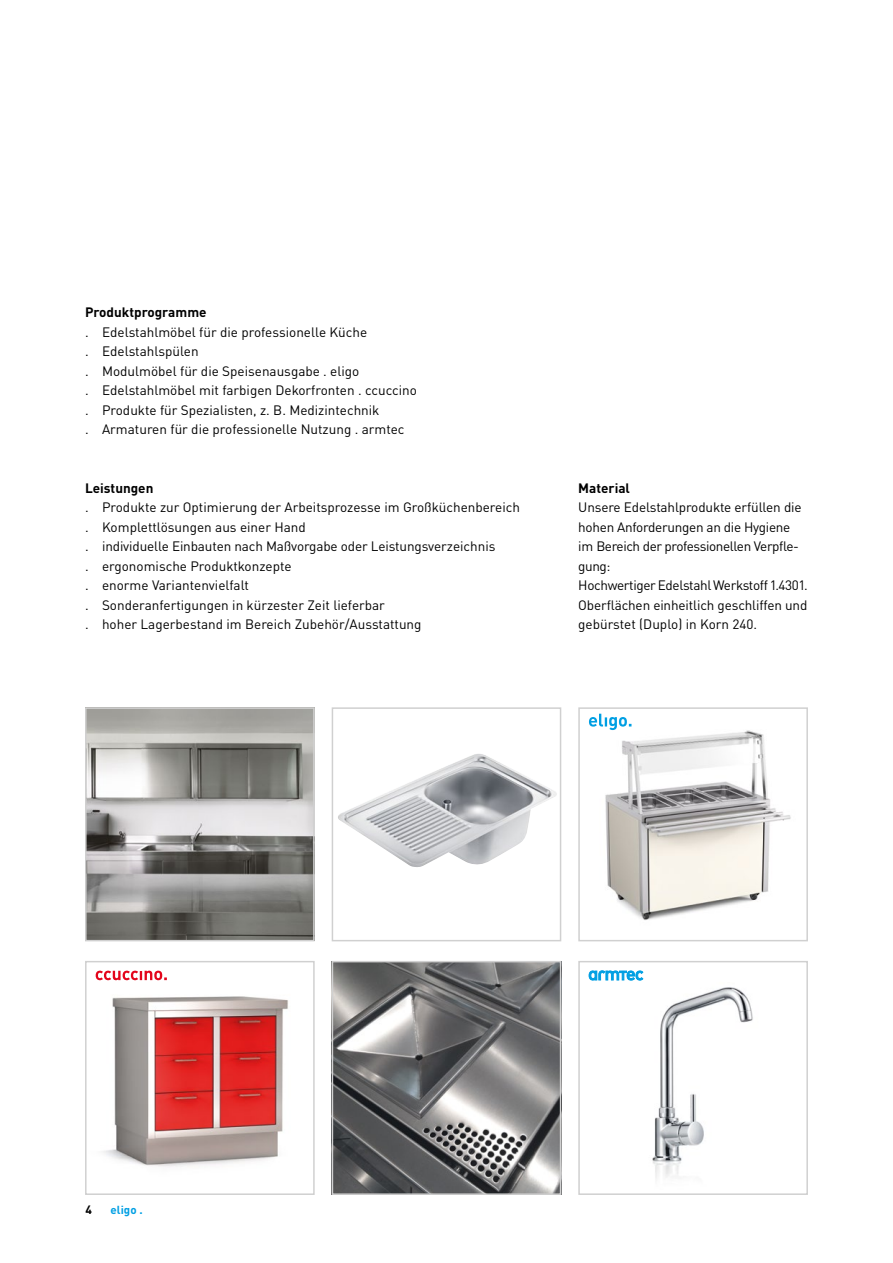
<style>
.page{position:relative;width:893px;height:1263px;background:#fff}
.page>*{position:absolute;margin:0;border:0;box-sizing:border-box;transform-origin:0 0}
.t1{font:13.5px/19.5px "DIN Pro";color:#000}
.t2{font:13.5px/19.5px "DIN Pro";letter-spacing:-.02em;color:#000}
.t3{font:700 13.5px "DIN Pro";color:#000}
.t4{font:700 12px "DIN Pro";color:#000}
.t5{font:700 11.55px "DIN Pro";letter-spacing:.005em;color:#009fe3}
</style>
<div class="page">
<img style="left:88px;top:710px;width:224px;height:228px">
<div style="left:85px;top:707px;width:230px;height:234px;border:2px solid #d0d0d0"></div>
<img style="left:338px;top:754px;width:219px;height:113px">
<div style="left:332px;top:707px;width:229px;height:234px;border:2px solid #d0d0d0"></div>
<img style="left:599px;top:713px;width:192px;height:207px">
<div style="left:578px;top:707px;width:230px;height:234px;border:2px solid #d0d0d0"></div>
<img style="left:95px;top:973px;width:193px;height:194px">
<div style="left:85px;top:961px;width:230px;height:234px;border:2px solid #d0d0d0"></div>
<img style="left:335px;top:964px;width:223px;height:228px">
<div style="left:332px;top:961px;width:229px;height:234px;border:2px solid #d0d0d0"></div>
<img style="left:588px;top:971px;width:165px;height:208px">
<div style="left:578px;top:961px;width:230px;height:234px;border:2px solid #d0d0d0"></div>
<svg style="left:589px;top:714px;width:42px;height:16px"></svg>
<svg style="left:96px;top:971px;width:71px;height:9px"></svg>
<svg style="left:589px;top:970px;width:54px;height:10px"></svg>
<p class="t3" style="left:85px;top:302px;width:123px">Produktprogramme</p>
<p class="t1" style="left:85px;top:321px;width:333px">. Edelstahlmöbel für die professionelle Küche<br>. Edelstahlspülen<br>. Modulmöbel für die Speisenausgabe . eligo<br>. Edelstahlmöbel mit farbigen Dekorfronten . ccuccino . Produkte für Spezialisten, z. B. Medizintechnik<br>. Armaturen für die professionelle Nutzung . armtec</p>
<p class="t3" style="left:85px;top:477px;width:70px">Leistungen</p>
<p class="t1" style="left:85px;top:497px;width:436px">. Produkte zur Optimierung der Arbeitsprozesse im Großküchenbereich . Komplettlösungen aus einer Hand<br>. individuelle Einbauten nach Maßvorgabe oder Leistungsverzeichnis<br>. ergonomische Produktkonzepte<br>. enorme Variantenvielfalt<br>. Sonderanfertigungen in kürzester Zeit lieferbar<br>. hoher Lagerbestand im Bereich Zubehör/Ausstattung</p>
<p class="t3" style="left:578px;top:477px;width:53px">Material</p>
<p class="t2" style="left:578px;top:497px;width:231px">Unsere Edelstahlprodukte erfüllen die hohen Anforderungen an die Hygiene im Bereich der professionellen Verpfle&shy;gung:<br>Hochwertiger Edelstahl Werkstoff 1.4301.<br>Oberflächen einheitlich geschliffen und gebürstet (Duplo) in Korn 240.</p>
<p class="t4" style="left:85px;top:1200px;width:8px">4</p>
<p class="t5" style="left:111px;top:1201px;width:34px">eligo .</p>
</div>
